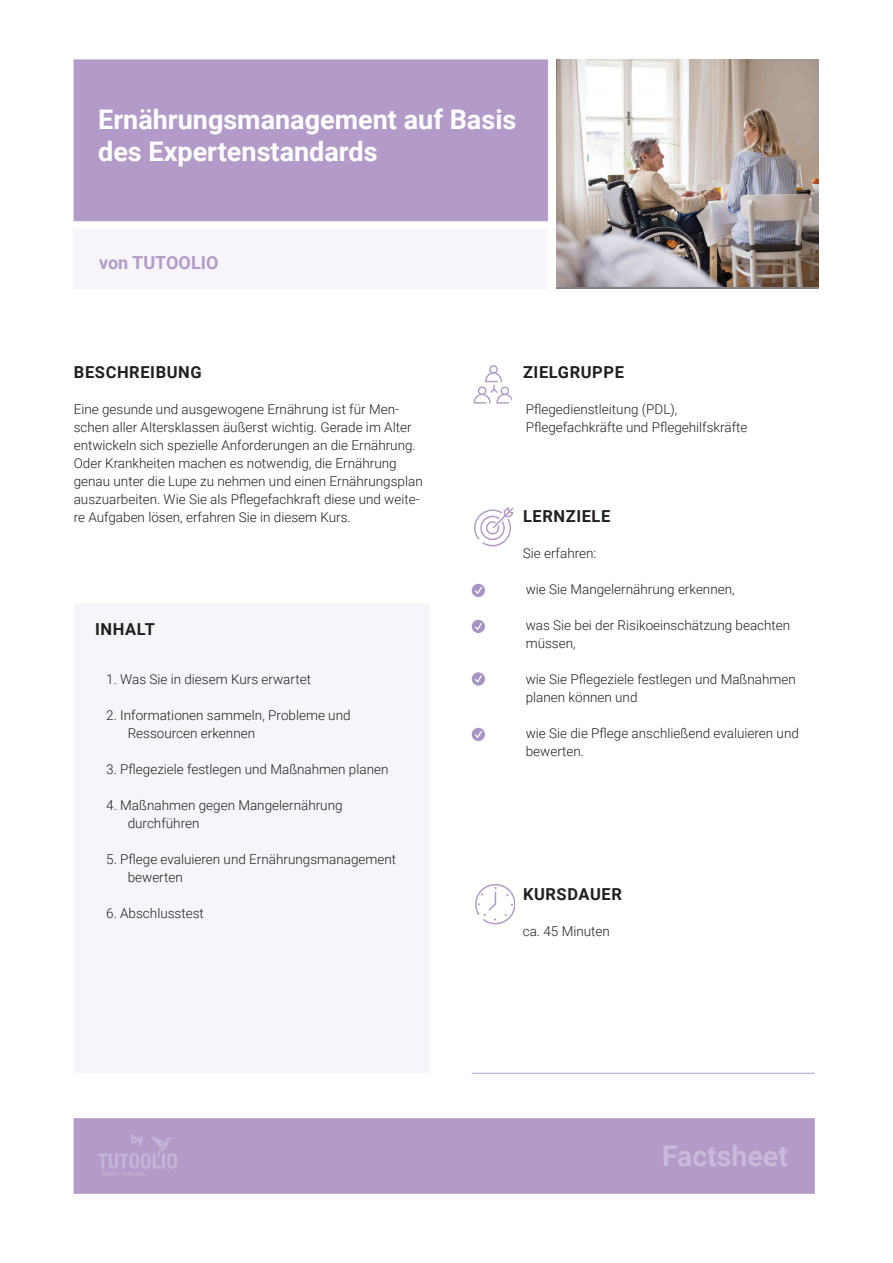
<style>
.page{position:relative;width:893px;height:1263px;background:#fff}
.page>*{position:absolute;margin:0;border:0;box-sizing:border-box;transform-origin:0 0}
.t1{font:700 28.5px "Roboto";color:#cab9d9}
.t2{font:700 27px/32.4px "Roboto";color:#fff}
.t3{font:700 18px "Roboto";color:#b39bc9}
.Headline_11_pt_mit_Einzug_12_mm{font:700 16.5px "Roboto";letter-spacing:.035em;color:#231f20}
.Headline_11pt{font:700 16.5px "Roboto";letter-spacing:.035em;color:#231f20}
.Liste_Ihnalt_Unterkapitel_Bullets{font:300 13.5px/18px "Roboto";color:#231f20}
.Fließtext_mit_Einzug_12_mm{font:300 13.5px "Roboto";color:#231f20}
.Headline_11_pt_mit_Einzug_12_mm-2{font:300 13.5px "Roboto";color:#231f20}
.t4{font:700 12px "Roboto";color:#cab9d9}
</style>
<div class="page">
<div style="left:74px;top:603px;width:355px;height:470px;background:#f7f5fa"></div>
<div style="left:74px;top:60px;width:474px;height:161px;background:#b39bc9"></div>
<img style="left:556px;top:60px;width:263px;height:226px">
<div style="left:74px;top:230px;width:474px;height:59px;background:#f7f5fa"></div>
<svg style="left:472px;top:584px;width:13px;height:13px"></svg>
<svg style="left:474px;top:586px;width:9px;height:9px"></svg>
<svg style="left:472px;top:620px;width:13px;height:13px"></svg>
<svg style="left:474px;top:622px;width:9px;height:9px"></svg>
<svg style="left:472px;top:672px;width:13px;height:13px"></svg>
<svg style="left:474px;top:674px;width:9px;height:10px"></svg>
<svg style="left:472px;top:728px;width:13px;height:13px"></svg>
<svg style="left:474px;top:730px;width:9px;height:9px"></svg>
<div style="left:74px;top:1118px;width:741px;height:75px;background:#b39bc9;border:1px solid #b39bc9"></div>
<svg style="left:98px;top:1136px;width:79px;height:41px"></svg>
<hr style="left:472px;top:1073px;width:343px;height:1px;background:#b39bc9">
<div style="left:489px;top:365px;width:9px;height:9px;border:1px solid #b39bc9;border-radius:50%"></div>
<svg style="left:473px;top:372px;width:39px;height:32px"></svg>
<svg style="left:474px;top:507px;width:39px;height:40px"></svg>
<svg style="left:475px;top:884px;width:40px;height:41px"></svg>
<p class="t2" style="left:98px;top:102px;width:420px">Ernährungsmanagement auf Basis des Expertenstandards</p>
<p class="t3" style="left:99px;top:250px;width:121px">von TUTOOLIO</p>
<p class="Headline_11pt" style="left:74px;top:361px;width:129px">BESCHREIBUNG</p>
<p class="Liste_Ihnalt_Unterkapitel_Bullets" style="left:74px;top:400px;width:351px">Eine gesunde und ausgewogene Ernährung ist für Men&shy;schen aller Altersklassen äußerst wichtig. Gerade im Alter entwickeln sich spezielle Anforderungen an die Ernährung.<br>Oder Krankheiten machen es notwendig, die Ernährung genau unter die Lupe zu nehmen und einen Ernährungsplan auszuarbeiten. Wie Sie als Pflegefachkraft diese und weite&shy;re Aufgaben lösen, erfahren Sie in diesem Kurs.</p>
<p class="Headline_11pt" style="left:95px;top:618px;width:61px">INHALT</p>
<p class="Liste_Ihnalt_Unterkapitel_Bullets" style="left:106px;top:670px;width:206px">1. Was Sie in diesem Kurs erwartet</p>
<p class="Liste_Ihnalt_Unterkapitel_Bullets" style="left:106px;top:706px;width:246px">2. Informationen sammeln, Probleme und</p>
<p class="Liste_Ihnalt_Unterkapitel_Bullets" style="left:128px;top:724px;width:129px">Ressourcen erkennen</p>
<p class="Liste_Ihnalt_Unterkapitel_Bullets" style="left:106px;top:760px;width:284px">3. Pflegeziele festlegen und Maßnahmen planen</p>
<p class="Liste_Ihnalt_Unterkapitel_Bullets" style="left:106px;top:796px;width:238px">4. Maßnahmen gegen Mangelernährung</p>
<p class="Liste_Ihnalt_Unterkapitel_Bullets" style="left:128px;top:814px;width:73px">durchführen</p>
<p class="Liste_Ihnalt_Unterkapitel_Bullets" style="left:128px;top:850px;width:270px;text-indent:-21px">5. Pflege evaluieren und Ernährungsmanagement bewerten</p>
<p class="Liste_Ihnalt_Unterkapitel_Bullets" style="left:106px;top:904px;width:99px">6. Abschlusstest</p>
<p class="t4" style="left:131px;top:1131px;width:14px">by</p>
<p class="Headline_11_pt_mit_Einzug_12_mm" style="left:523px;top:361px;width:102px">ZIELGRUPPE</p>
<p class="Fließtext_mit_Einzug_12_mm" style="left:526px;top:400px;width:153px">Pflegedienstleitung (PDL),</p>
<p class="Fließtext_mit_Einzug_12_mm" style="left:526px;top:418px;width:223px">Pflegefachkräfte und Pflegehilfskräfte</p>
<p class="Headline_11_pt_mit_Einzug_12_mm" style="left:523px;top:505px;width:89px">LERNZIELE</p>
<p class="Headline_11_pt_mit_Einzug_12_mm-2" style="left:523px;top:544px;width:75px">Sie erfahren:</p>
<p class="Liste_Ihnalt_Unterkapitel_Bullets" style="left:526px;top:580px;width:211px">wie Sie Mangelernährung erkennen,</p>
<p class="Liste_Ihnalt_Unterkapitel_Bullets" style="left:526px;top:616px;width:266px">was Sie bei der Risikoeinschätzung beachten müssen,</p>
<p class="Liste_Ihnalt_Unterkapitel_Bullets" style="left:526px;top:670px;width:272px">wie Sie Pflegeziele festlegen und Maßnahmen planen können und</p>
<p class="Liste_Ihnalt_Unterkapitel_Bullets" style="left:526px;top:724px;width:275px">wie Sie die Pflege anschließend evaluieren und bewerten.</p>
<p class="Headline_11_pt_mit_Einzug_12_mm" style="left:523px;top:883px;width:100px">KURSDAUER</p>
<p class="Headline_11_pt_mit_Einzug_12_mm-2" style="left:523px;top:922px;width:89px">ca. 45 Minuten</p>
<p class="t1" style="left:662px;top:1136px;width:127px">Factsheet</p>
</div>
